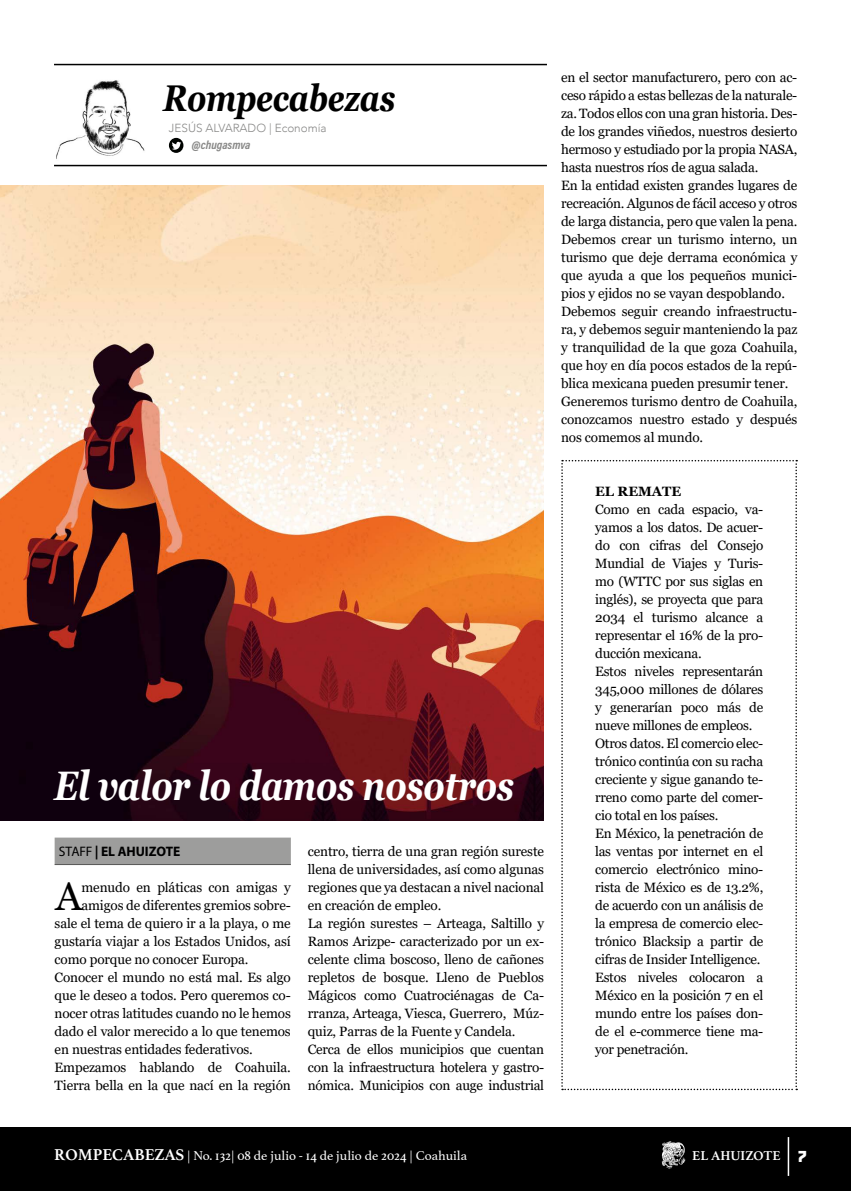
<style>
.page{position:relative;width:851px;height:1191px;background:#fff}
.page>*{position:absolute;margin:0;border:0;box-sizing:border-box;transform-origin:0 0}
.t1{font:italic 700 41.1px "Georgia";letter-spacing:-.01em;color:#fff;scale:.82 1}
.t2{font:39.45px "Georgia";color:#000}
.t3{font:italic 700 37.2px "Georgia";letter-spacing:-.01em;color:#000;scale:.82 1}
.t4{font:700 13.8px "Myriad Pro";letter-spacing:-.005em;color:#000}
.t5{font:13.5px/18px "Georgia";letter-spacing:-.02em;color:#000}
.t6{font:13.5px "Athelas";color:#fff}
.t7{font:700 13.5px "Athelas";color:#fff}
.t8{font:700 13.5px "Georgia";color:#000}
.t9{font:12px "Acumin Variable Concept";letter-spacing:-.005em;color:#898988}
.t10{font:300 11.7px "Avenir";color:#898988}
.s1{font-weight:400}
.s2{font-weight:700;font-size:16.5px}
.s3{font-family:"Conduit ITC Black";font-weight:400;font-size:17.55px}
</style>
<div class="page">
<div style="left:0;top:1127px;width:850px;height:64px;background:#000"></div>
<svg style="left:661px;top:1141px;width:24px;height:28px"></svg>
<hr style="left:787px;top:1137px;width:2px;height:38px;background:#fff">
<div style="left:55px;top:837px;width:236px;height:27px;background:#9d9d9c"></div>
<hr style="left:55px;top:864px;width:236px;height:1px;background:#575756">
<img style="left:0;top:185px;width:543px;height:635px">
<hr style="left:54px;top:64px;width:493px;height:1px;background:#000">
<div style="left:169px;top:138px;width:14px;height:15px;background:#000300;border-radius:50%"></div>
<svg style="left:172px;top:142px;width:9px;height:8px"></svg>
<img style="left:55px;top:80px;width:104px;height:87px">
<hr style="left:54px;top:165px;width:493px;height:1px;background:#000">
<svg style="left:561px;top:460px;width:236px;height:630px"></svg>
<h3 class="t3" style="left:163px;top:74px;width:284px">Rompecabezas</h3>
<p class="t10" style="left:169px;top:121px;width:159px">JESÚS ALVARADO | Economía</p>
<p class="t9" style="left:192px;top:136px;width:60px">@chugasmva</p>
<p class="t5" style="left:561px;top:68px;width:238px">en el sector manufacturero, pero con ac&shy;ceso rápido a estas bellezas de la naturale&shy;za. Todos ellos con una gran historia. Des&shy;de los grandes viñedos, nuestros desierto hermoso y estudiado por la propia NASA, hasta nuestros ríos de agua salada.<br>En la entidad existen grandes lugares de recreación. Algunos de fácil acceso y otros de larga distancia, pero que valen la pena.<br>Debemos crear un turismo interno, un turismo que deje derrama económica y que ayuda a que los pequeños munici&shy;pios y ejidos no se vayan despoblando.<br>Debemos seguir creando infraestructu&shy;ra, y debemos seguir manteniendo la paz y tranquilidad de la que goza Coahuila, que hoy en día pocos estados de la repú&shy;blica mexicana pueden presumir tener.<br>Generemos turismo dentro de Coahuila, conozcamos nuestro estado y después nos comemos al mundo.</p>
<h1 class="t1" style="left:54px;top:759px;width:562px">El valor lo damos nosotros</h1>
<p class="t4" style="left:59px;top:842px;width:123px"><span class="s1">STAFF</span> | EL AHUIZOTE</p>
<h2 class="t2" style="left:55px;top:872px;width:28px">A</h2>
<p class="t5" style="left:81px;top:878px;width:211px">menudo en pláticas con amigas y</p>
<p class="t5" style="left:81px;top:896px;width:211px">amigos de diferentes gremios sobre-</p>
<p class="t5" style="left:55px;top:914px;width:237px">sale el tema de quiero ir a la playa, o me</p>
<p class="t5" style="left:55px;top:932px;width:238px">gustaría viajar a los Estados Unidos, así</p>
<p class="t5" style="left:55px;top:950px;width:195px">como porque no conocer Europa.</p>
<p class="t5" style="left:55px;top:968px;width:238px">Conocer el mundo no está mal. Es algo</p>
<p class="t5" style="left:55px;top:986px;width:237px">que le deseo a todos. Pero queremos co-</p>
<p class="t5" style="left:55px;top:1004px;width:238px">nocer otras latitudes cuando no le hemos</p>
<p class="t5" style="left:55px;top:1022px;width:238px">dado el valor merecido a lo que tenemos</p>
<p class="t5" style="left:55px;top:1040px;width:200px">en nuestras entidades federativos.</p>
<p class="t5" style="left:55px;top:1058px;width:238px">Empezamos hablando de Coahuila.</p>
<p class="t5" style="left:55px;top:1076px;width:238px">Tierra bella en la que nací en la región</p>
<p class="t5" style="left:308px;top:842px;width:238px">centro, tierra de una gran región sureste llena de universidades, así como algunas regiones que ya destacan a nivel nacional en creación de empleo.<br>La región surestes – Arteaga, Saltillo y Ramos Arizpe- caracterizado por un ex&shy;celente clima boscoso, lleno de cañones repletos de bosque. Lleno de Pueblos Mágicos como Cuatrociénagas de Ca&shy;rranza, Arteaga, Viesca, Guerrero, Múz&shy;quiz, Parras de la Fuente y Candela.<br>Cerca de ellos municipios que cuentan con la infraestructura hotelera y gastro&shy;nómica. Municipios con auge industrial</p>
<p class="t8" style="left:595px;top:482px;width:87px">EL REMATE</p>
<p class="t5" style="left:595px;top:500px;width:170px">Como en cada espacio, va&shy;yamos a los datos. De acuer&shy;do con cifras del Consejo<br>Mundial de Viajes y Turis&shy;mo (WTTC por sus siglas en inglés), se proyecta que para<br>2034 el turismo alcance a representar el 16% de la pro&shy;ducción mexicana.<br>Estos niveles representarán<br>345,000 millones de dólares y generarían poco más de nueve millones de empleos.<br>Otros datos. El comercio elec&shy;trónico continúa con su racha creciente y sigue ganando te&shy;rreno como parte del comer&shy;cio total en los países.<br>En México, la penetración de las ventas por internet en el comercio electrónico mino&shy;rista de México es de 13.2%, de acuerdo con un análisis de la empresa de comercio elec&shy;trónico Blacksip a partir de cifras de Insider Intelligence.<br>Estos niveles colocaron a<br>México en la posición 7 en el mundo entre los países don&shy;de el e-commerce tiene ma&shy;yor penetración.</p>
<p class="t6" style="left:54px;top:1145px;width:414px"><span class="s2">ROMPECABEZAS</span> | No. 132| 08 de julio - 14 de julio de 2024 | Coahuila</p>
<p class="t7" style="left:692px;top:1145px;width:116px">EL AHUIZOTE <span class="s3">7</span></p>
</div>
